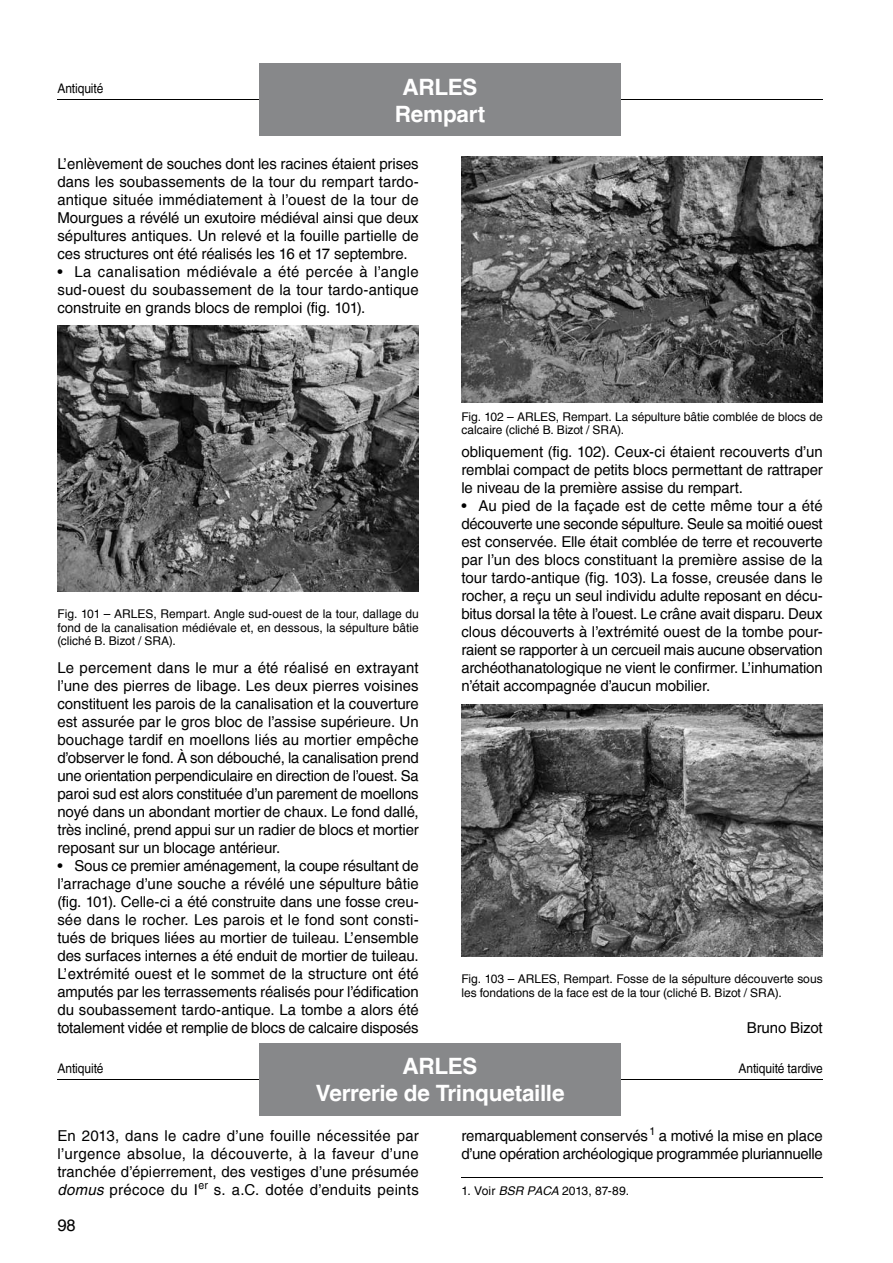
<style>
.page{position:relative;width:893px;height:1263px;background:#fff}
.page>*{position:absolute;margin:0;border:0;box-sizing:border-box;transform-origin:0 0}
.t1{font:700 22.5px/27px "Helvetica";letter-spacing:-.01em;color:#fff;text-align:center}
.t2{font:16.5px "Helvetica";color:#000}
.t3{font:15px/18px "Helvetica";letter-spacing:-.01em;color:#000;text-align:justify}
.t4{font:13.2px "Helvetica";letter-spacing:-.005em;color:#000;scale:.91 1}
.t5{font:12px/13.5px "Helvetica";color:#000}
.s1{font-style:italic}
</style>
<div class="page">
<hr style="left:57px;top:100px;width:766px;height:1px;background:#000">
<div style="left:259px;top:64px;width:362px;height:72px;background:#87888a"></div>
<img style="left:57px;top:325px;width:362px;height:267px">
<img style="left:461px;top:157px;width:362px;height:246px">
<img style="left:461px;top:704px;width:362px;height:253px">
<hr style="left:58px;top:1079px;width:765px;height:1px;background:#000">
<div style="left:259px;top:1043px;width:362px;height:72px;background:#87888a"></div>
<hr style="left:461px;top:1177px;width:362px;height:1px;background:#000">
<p class="t4" style="left:57px;top:81px;width:52px">Antiquité</p>
<h1 class="t1" style="left:395px;top:73px;width:92px">ARLES<br>Rempart</h1>
<p class="t3" style="left:57px;top:154px;width:363px">L’enlèvement de souches dont les racines étaient prises dans les soubassements de la tour du rempart tardo&shy;antique située immédiatement à l’ouest de la tour de Mourgues a révélé un exutoire médiéval ainsi que deux sépultures antiques. Un relevé et la fouille partielle de ces structures ont été réalisés les 16 et 17 septembre.</p>
<p class="t3" style="left:57px;top:262px;width:363px">• La canalisation médiévale a été percée à l’angle sud-ouest du soubassement de la tour tardo-antique construite en grands blocs de remploi (fig. 101).</p>
<p class="t5" style="left:57px;top:607px;width:363px;text-align:justify">Fig. 101 – ARLES, Rempart. Angle sud-ouest de la tour, dallage du fond de la canalisation médiévale et, en dessous, la sépulture bâtie (cliché B. Bizot / SRA).</p>
<p class="t3" style="left:57px;top:658px;width:363px">Le percement dans le mur a été réalisé en extrayant l’une des pierres de libage. Les deux pierres voisines constituent les parois de la canalisation et la couverture est assurée par le gros bloc de l’assise supérieure. Un bouchage tardif en moellons liés au mortier empêche d’observer le fond. À son débouché, la canalisation prend une orientation perpendiculaire en direction de l’ouest. Sa paroi sud est alors constituée d’un parement de moellons noyé dans un abondant mortier de chaux. Le fond dallé, très incliné, prend appui sur un radier de blocs et mortier reposant sur un blocage antérieur.</p>
<p class="t3" style="left:57px;top:856px;width:363px">• Sous ce premier aménagement, la coupe résultant de l’arrachage d’une souche a révélé une sépulture bâtie (fig. 101). Celle-ci a été construite dans une fosse creu&shy;sée dans le rocher. Les parois et le fond sont consti&shy;tués de briques liées au mortier de tuileau. L’ensemble des surfaces internes a été enduit de mortier de tuileau.<br>L’extrémité ouest et le sommet de la structure ont été amputés par les terrassements réalisés pour l’édification du soubassement tardo-antique. La tombe a alors été totalement vidée et remplie de blocs de calcaire disposés</p>
<p class="t5" style="left:461px;top:410px;width:363px">Fig. 102 – ARLES, Rempart. La sépulture bâtie comblée de blocs de calcaire (cliché B. Bizot / SRA).</p>
<p class="t3" style="left:461px;top:442px;width:363px">obliquement (fig. 102). Ceux-ci étaient recouverts d’un remblai compact de petits blocs permettant de rattraper le niveau de la première assise du rempart.</p>
<p class="t3" style="left:461px;top:496px;width:363px">• Au pied de la façade est de cette même tour a été découverte une seconde sépulture. Seule sa moitié ouest est conservée. Elle était comblée de terre et recouverte par l’un des blocs constituant la première assise de la tour tardo-antique (fig. 103). La fosse, creusée dans le rocher, a reçu un seul individu adulte reposant en décu&shy;bitus dorsal la tête à l’ouest. Le crâne avait disparu. Deux clous découverts à l’extrémité ouest de la tombe pour&shy;raient se rapporter à un cercueil mais aucune observation archéothanatologique ne vient le confirmer. L’inhumation n’était accompagnée d’aucun mobilier.</p>
<p class="t5" style="left:461px;top:972px;width:363px">Fig. 103 – ARLES, Rempart. Fosse de la sépulture découverte sous les fondations de la face est de la tour (cliché B. Bizot / SRA).</p>
<p class="t3" style="left:747px;top:1018px;width:77px">Bruno Bizot</p>
<h1 class="t1" style="left:316px;top:1052px;width:250px">ARLES<br>Verrerie de Trinquetaille</h1>
<p class="t4" style="left:58px;top:1060px;width:52px">Antiquité</p>
<p class="t4" style="left:738px;top:1060px;width:94px">Antiquité tardive</p>
<p class="t3" style="left:57px;top:1126px;width:363px">En 2013, dans le cadre d’une fouille nécessitée par l’urgence absolue, la découverte, à la faveur d’une tranchée d’épierrement, des vestiges d’une présumée <span class="s1">domus</span> précoce du I<sup>er</sup> s. a.C. dotée d’enduits peints</p>
<p class="t3" style="left:461px;top:1126px;width:363px">remarquablement conservés <sup>1</sup> a motivé la mise en place d’une opération archéologique programmée pluriannuelle</p>
<p class="t5" style="left:461px;top:1184px;width:169px">1. Voir <span class="s1">BSR PACA</span> 2013, 87-89.</p>
<p class="t2" style="left:57px;top:1215px;width:20px">98</p>
</div>
